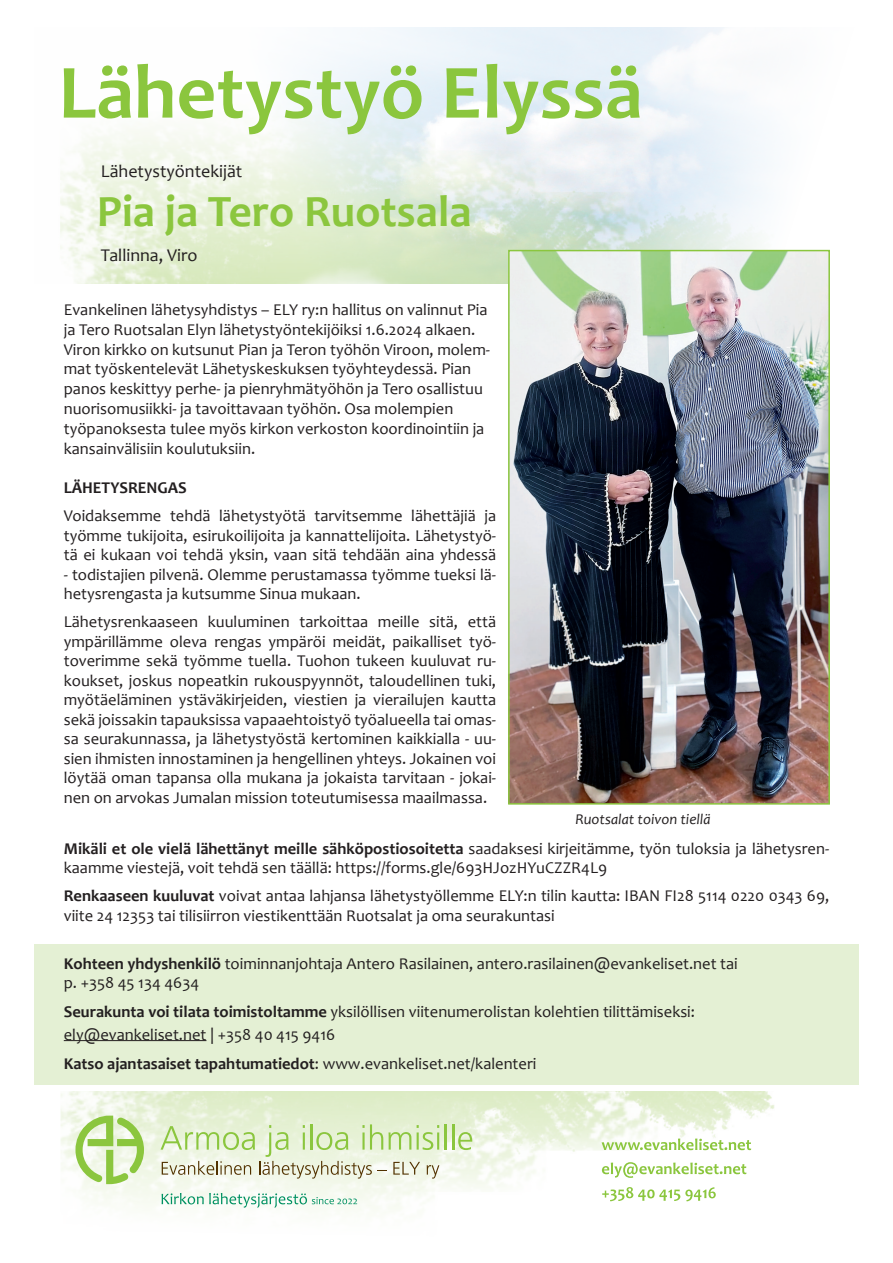
<style>
.page{position:relative;width:893px;height:1263px;background:#fff}
.page>*{position:absolute;margin:0;border:0;box-sizing:border-box;transform-origin:0 0}
.t1{font:700 45px "Candara";color:#8bc63e}
.t2{font:18px "Candara";color:#231f20}
.t3{font:16.5px/19.5px "Candara";color:#231f20}
.t4{font:700 16.5px "Candara";color:#231f20}
.t5{font:italic 15px "Candara";color:#231f20}
.s1{font-weight:700}
.s2{font-weight:400}
</style>
<div class="page">
<img style="left:60px;top:1092px;width:715px;height:119px">
<svg style="left:60px;top:45px;width:299px;height:239px"></svg>
<svg style="left:359px;top:28px;width:471px;height:256px"></svg>
<div style="left:34px;top:945px;width:825px;height:140px;background:#e4f0d4"></div>
<hr style="left:445px;top:1124px;width:2px;height:25px;background:#8bc63e">
<hr style="left:452px;top:1124px;width:2px;height:25px;background:#8bc63e">
<svg style="left:458px;top:1132px;width:14px;height:18px"></svg>
<svg style="left:161px;top:1124px;width:278px;height:54px"></svg>
<svg style="left:75px;top:1115px;width:69px;height:69px"></svg>
<svg style="left:162px;top:1193px;width:195px;height:15px"></svg>
<svg style="left:602px;top:1187px;width:114px;height:14px"></svg>
<svg style="left:602px;top:1162px;width:144px;height:16px"></svg>
<svg style="left:602px;top:1138px;width:149px;height:12px"></svg>
<hr style="left:64px;top:1040px;width:142px;height:1px;background:#231f20">
<svg style="left:64px;top:64px;width:576px;height:70px"></svg>
<img style="left:511px;top:253px;width:316px;height:549px">
<div style="left:508px;top:250px;width:322px;height:555px;border:2px solid #8bc63e"></div>
<p class="t2" style="left:101px;top:160px;width:143px">Lähetystyöntekijät</p>
<h1 class="t1" style="left:97px;top:183px;width:376px">Pia ja Tero Ruotsala</h1>
<p class="t2" style="left:101px;top:243px;width:98px">Tallinna, Viro</p>
<p class="t3" style="left:64px;top:299px;width:428px">Evankelinen lähetysyhdistys – ELY ry:n hallitus on valinnut Pia ja Tero Ruotsalan Elyn lähetystyöntekijöiksi 1.6.2024 alkaen.<br>Viron kirkko on kutsunut Pian ja Teron työhön Viroon, molem&shy;mat työskentelevät Lähetyskeskuksen työyhteydessä. Pian panos keskittyy perhe- ja pienryhmätyöhön ja Tero osallistuu nuorisomusiikki- ja tavoittavaan työhön. Osa molempien työpanoksesta tulee myös kirkon verkoston koordinointiin ja kansainvälisiin koulutuksiin.</p>
<p class="t4" style="left:64px;top:477px;width:125px">LÄHETYSRENGAS</p>
<p class="t3" style="left:64px;top:506px;width:434px;text-align:justify">Voidaksemme tehdä lähetystyötä tarvitsemme lähettäjiä ja työmme tukijoita, esirukoilijoita ja kannattelijoita. Lähetystyö&shy;tä ei kukaan voi tehdä yksin, vaan sitä tehdään aina yhdessä</p>
<p class="t3" style="left:64px;top:564px;width:434px">- todistajien pilvenä. Olemme perustamassa työmme tueksi lä&shy;hetysrengasta ja kutsumme Sinua mukaan.</p>
<p class="t3" style="left:64px;top:612px;width:434px;text-align:justify">Lähetysrenkaaseen kuuluminen tarkoittaa meille sitä, että ympärillämme oleva rengas ympäröi meidät, paikalliset työ&shy;toverimme sekä työmme tuella. Tuohon tukeen kuuluvat ru&shy;koukset, joskus nopeatkin rukouspyynnöt, taloudellinen tuki, myötäeläminen ystäväkirjeiden, viestien ja vierailujen kautta sekä joissakin tapauksissa vapaaehtoistyö työalueella tai omas&shy;sa seurakunnassa, ja lähetystyöstä kertominen kaikkialla - uu&shy;sien ihmisten innostaminen ja hengellinen yhteys. Jokainen voi löytää oman tapansa olla mukana ja jokaista tarvitaan - jokai&shy;nen on arvokas Jumalan mission toteutumisessa maailmassa.</p>
<p class="t5" style="left:575px;top:810px;width:137px">Ruotsalat toivon tiellä</p>
<p class="t3" style="left:64px;top:839px;width:767px"><span class="s1">Mikäli et ole vielä lähettänyt meille sähköpostiosoitetta</span> saadaksesi kirjeitämme, työn tuloksia ja lähetysren&shy;kaamme viestejä, voit tehdä sen täällä: https://forms.gle/693HJozHYuCZZR4L9</p>
<p class="t3" style="left:64px;top:886px;width:767px"><span class="s1">Renkaaseen kuuluvat</span> voivat antaa lahjansa lähetystyöllemme ELY:n tilin kautta: IBAN FI28 5114 0220 0343 69, viite 24 12353 tai tilisiirron viestikenttään Ruotsalat ja oma seurakuntasi</p>
<p class="t3" style="left:64px;top:954px;width:675px"><span class="s1">Kohteen yhdyshenkilö</span> toiminnanjohtaja Antero Rasilainen, antero.rasilainen@evankeliset.net tai p. +358 45 134 4634</p>
<p class="t3" style="left:64px;top:1001px;width:633px;line-height:22.2px"><span class="s1">Seurakunta voi tilata toimistoltamme</span> yksilöllisen viitenumerolistan kolehtien tilittämiseksi: ely@evankeliset.net | +358 40 415 9416</p>
<p class="t4" style="left:64px;top:1053px;width:474px">Katso ajantasaiset tapahtumatiedot<span class="s2">: www.evankeliset.net/kalenteri</span></p>
</div>
